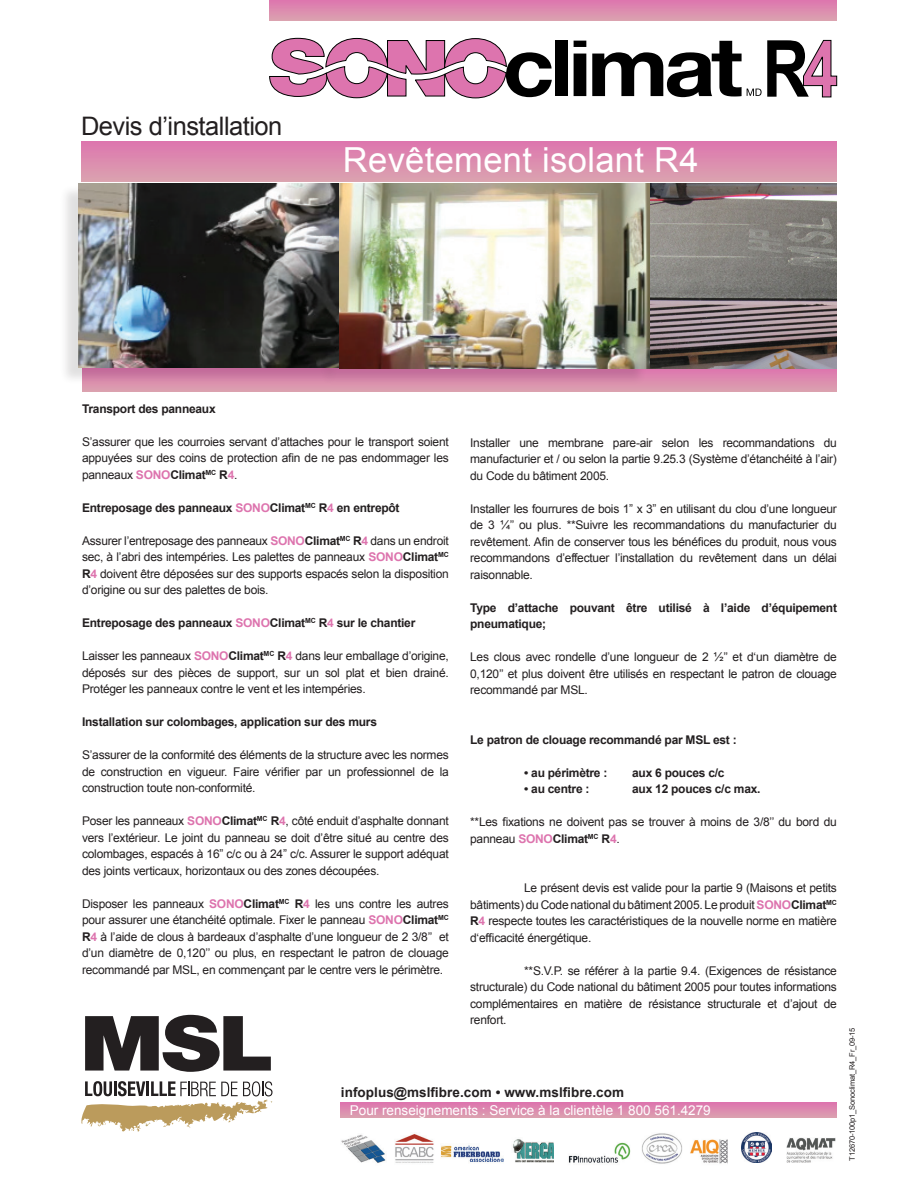
<style>
.page{position:relative;width:918px;height:1188px;background:#fff}
.page>*{position:absolute;margin:0;border:0;box-sizing:border-box;transform-origin:0 0}
.t1{font:34.5px "Arial";letter-spacing:.01em;color:#fff}
.t2{font:25.5px "Arial";letter-spacing:-.02em;color:#231f20}
.t3{font:13.5px "Arial";color:#fff}
.t4{font:700 13.5px "Arial";letter-spacing:.005em;color:#231f20}
.t5{font:12px/16.5px "Arial";letter-spacing:-.02em;color:#231f20;text-align:justify}
.t6{font:700 12px/16.5px "Arial";letter-spacing:-.02em;color:#231f20}
.t7{font:7.5px "Arial";letter-spacing:-.02em;color:#231f20}
.s1{font-weight:700;color:#dd74ae}
.s2{font-weight:700}
.s3{color:#dd74ae}
</style>
<div class="page">
<div style="left:269px;top:0;width:568px;height:20px;background:linear-gradient(to bottom,#dd76ae,#db9eaf)"></div>
<div style="left:81px;top:141px;width:756px;height:40px;background:linear-gradient(to bottom,#dd75ae,#dba1af)"></div>
<svg style="left:82px;top:369px;width:755px;height:23px;background:#db93ae"></svg>
<svg style="left:340px;top:1103px;width:497px;height:15px;background:#dc8bae"></svg>
<img style="left:341px;top:1134px;width:45px;height:29px">
<img style="left:395px;top:1134px;width:39px;height:29px">
<img style="left:786px;top:1138px;width:49px;height:24px">
<img style="left:742px;top:1132px;width:30px;height:30px">
<img style="left:642px;top:1133px;width:40px;height:31px">
<img style="left:513px;top:1139px;width:41px;height:24px">
<img style="left:441px;top:1145px;width:63px;height:17px">
<img style="left:568px;top:1142px;width:63px;height:21px">
<img style="left:690px;top:1139px;width:37px;height:25px">
<svg style="left:85px;top:1015px;width:186px;height:57px"></svg>
<svg style="left:81px;top:1081px;width:192px;height:51px"></svg>
<svg style="left:269px;top:38px;width:283px;height:61px"></svg>
<div style="left:555px;top:41px;width:13px;height:55px;background:#000"></div>
<svg style="left:574px;top:41px;width:12px;height:55px"></svg>
<svg style="left:592px;top:40px;width:245px;height:58px"></svg>
<img style="left:646px;top:183px;width:191px;height:186px">
<div style="left:59px;top:184px;width:279px;height:202px;background:#231f20;opacity:.14"></div>
<img style="left:79px;top:183px;width:571px;height:185px">
<div style="left:320px;top:184px;width:326px;height:202px;background:#231f20;opacity:.14"></div>
<h2 class="t2" style="left:81px;top:109px;width:203px">Devis d’installation</h2>
<h1 class="t1" style="left:343px;top:137px;width:357px">Revêtement isolant R4</h1>
<p class="t6" style="left:82px;top:400px;width:135px">Transport des panneaux</p>
<p class="t5" style="left:82px;top:433px;width:368px">S’assurer que les courroies servant d’attaches pour le transport soient appuyées sur des coins de protection afin de ne pas endommager les panneaux <span class="s1">SONO</span><span class="s2">Climat</span><sup>MC</sup> <span class="s2">R</span><span class="s1">4</span>.</p>
<p class="t6" style="left:82px;top:499px;width:319px">Entreposage des panneaux <span class="s3">SONO</span>Climat<sup>MC</sup> R<span class="s3">4</span> en entrepôt</p>
<p class="t5" style="left:82px;top:532px;width:368px">Assurer l’entreposage des panneaux <span class="s1">SONO</span><span class="s2">Climat</span><sup>MC</sup> <span class="s2">R</span><span class="s1">4</span> dans un endroit sec, à l’abri des intempéries. Les palettes de panneaux <span class="s1">SONO</span><span class="s2">Climat</span><sup>MC </sup><span class="s2">R</span><span class="s1">4</span> doivent être déposées sur des supports espacés selon la disposition d’origine ou sur des palettes de bois.</p>
<p class="t6" style="left:82px;top:615px;width:335px">Entreposage des panneaux <span class="s3">SONO</span>Climat<sup>MC</sup> R<span class="s3">4</span> sur le chantier</p>
<p class="t5" style="left:82px;top:648px;width:368px">Laisser les panneaux <span class="s1">SONO</span><span class="s2">Climat</span><sup>MC</sup> <span class="s2">R</span><span class="s1">4</span> dans leur emballage d’origine, déposés sur des pièces de support, sur un sol plat et bien drainé.<br>Protéger les panneaux contre le vent et les intempéries.</p>
<p class="t6" style="left:82px;top:714px;width:296px">Installation sur colombages, application sur des murs</p>
<p class="t5" style="left:82px;top:747px;width:368px">S’assurer de la conformité des éléments de la structure avec les normes de construction en vigueur. Faire vérifier par un professionnel de la construction toute non-conformité.</p>
<p class="t5" style="left:82px;top:813px;width:368px">Poser les panneaux <span class="s1">SONO</span><span class="s2">Climat</span><sup>MC</sup> <span class="s2">R</span><span class="s1">4</span>, côté enduit d’asphalte donnant vers l’extérieur. Le joint du panneau se doit d’être situé au centre des colombages, espacés à 16” c/c ou à 24” c/c. Assurer le support adéquat des joints verticaux, horizontaux ou des zones découpées.</p>
<p class="t5" style="left:82px;top:895px;width:368px">Disposer les panneaux <span class="s1">SONO</span><span class="s2">Climat</span><sup>MC</sup> <span class="s2">R</span><span class="s1">4</span> les uns contre les autres pour assurer une étanchéité optimale. Fixer le panneau <span class="s1">SONO</span><span class="s2">Climat</span><sup>MC </sup><span class="s2">R</span><span class="s1">4</span> à l’aide de clous à bardeaux d’asphalte d’une longueur de 2 3/8’’ et d’un diamètre de 0,120’’ ou plus, en respectant le patron de clouage recommandé par MSL, en commençant par le centre vers le périmètre.</p>
<p class="t5" style="left:470px;top:434px;width:368px">Installer une membrane pare-air selon les recommandations du manufacturier et / ou selon la partie 9.25.3 (Système d’étanchéité à l’air) du Code du bâtiment 2005.</p>
<p class="t5" style="left:470px;top:500px;width:368px">Installer les fourrures de bois 1” x 3” en utilisant du clou d’une longueur de 3 ¼’’ ou plus. **Suivre les recommandations du manufacturier du revêtement. Afin de conserver tous les bénéfices du produit, nous vous recommandons d’effectuer l’installation du revêtement dans un délai raisonnable.</p>
<p class="t6" style="left:470px;top:600px;width:368px">Type d’attache pouvant être utilisé à l’aide d’équipement pneumatique;</p>
<p class="t5" style="left:470px;top:649px;width:368px">Les clous avec rondelle d’une longueur de 2 ½’’ et d‘un diamètre de 0,120’’ et plus doivent être utilisés en respectant le patron de clouage recommandé par MSL.</p>
<p class="t6" style="left:470px;top:732px;width:268px">Le patron de clouage recommandé par MSL est :</p>
<p class="t6" style="left:524px;top:765px;width:85px">• au périmètre :</p>
<p class="t6" style="left:632px;top:765px;width:94px">aux 6 pouces c/c</p>
<p class="t6" style="left:524px;top:781px;width:67px">• au centre :</p>
<p class="t6" style="left:632px;top:781px;width:130px">aux 12 pouces c/c max.</p>
<p class="t5" style="left:470px;top:814px;width:368px">**Les fixations ne doivent pas se trouver à moins de 3/8’’ du bord du panneau <span class="s1">SONO</span><span class="s2">Climat</span><sup>MC</sup> <span class="s2">R</span><span class="s1">4</span>.</p>
<p class="t5" style="left:470px;top:880px;width:368px;text-indent:54px">Le présent devis est valide pour la partie 9 (Maisons et petits bâtiments) du Code national du bâtiment 2005. Le produit <span class="s1">SONO</span><span class="s2">Climat</span><sup>MC </sup><span class="s2">R</span><span class="s1">4</span> respecte toutes les caractéristiques de la nouvelle norme en matière d‘efficacité énergétique.</p>
<p class="t5" style="left:470px;top:962px;width:368px;text-indent:54px">**S.V.P. se référer à la partie 9.4. (Exigences de résistance structurale) du Code national du bâtiment 2005 pour toutes informations complémentaires en matière de résistance structurale et d’ajout de renfort.</p>
<p class="t4" style="left:341px;top:1083px;width:285px">infoplus@mslfibre.com • www.mslfibre.com</p>
<p class="t3" style="left:350px;top:1101px;width:362px">Pour renseignements : Service à la clientèle 1 800 561.4279</p>
<p class="t7" style="left:847px;top:1161px;width:135px;rotate:-90deg">T12670-100p1_Sonoclimat_R4_Fr_09-15</p>
</div>
